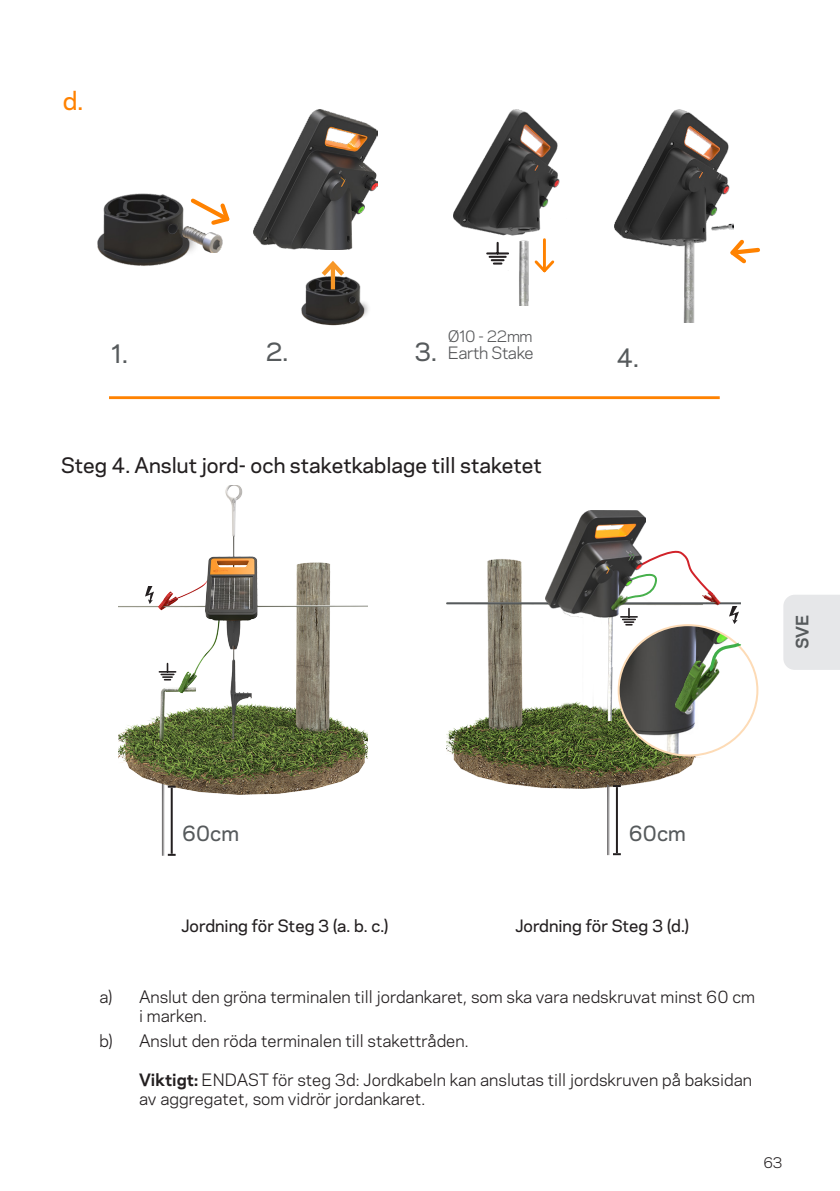
<style>
.page{position:relative;width:840px;height:1191px;background:#fff}
.page>*{position:absolute;margin:0;border:0;box-sizing:border-box;transform-origin:0 0}
.Head_3{font:500 24px "Galaxie Polaris";color:#565a5c}
.Head_3-2{font:500 24px "Galaxie Polaris";color:#ff8200}
.Head_2{font:500 20px "Galaxie Polaris";color:#231f20}
.Head_3-3{font:500 20px "Galaxie Polaris";color:#565a5c}
.t1{font:16px/19.2px "Galaxie Polaris";color:#231f20}
.Pic_Text{font:500 16px "Galaxie Polaris";color:#231f20}
.Head_3-4{font:16px "Galaxie Polaris";letter-spacing:-.025em;color:#57585a}
.t2{font:700 16px "Galaxie Polaris";color:#565a5c}
.Head_3-5{font:15px "Galaxie Polaris";letter-spacing:-.025em;color:#57585a}
.t3{font:14px "Galaxie Polaris";color:#231f20}
.s1{font-weight:700}
</style>
<div class="page">
<div style="left:783px;top:595px;width:56px;height:75px;background:#e6e7e9"></div>
<img style="left:446px;top:559px;width:256px;height:230px">
<hr style="left:446px;top:602px;width:294px;height:2px;background:#565a5c">
<img style="left:700px;top:594px;width:21px;height:15px">
<svg style="left:644px;top:550px;width:70px;height:51px"></svg>
<img style="left:545px;top:510px;width:99px;height:210px">
<div style="left:588px;top:769px;width:39px;height:86px;background:#231f20;opacity:.6"></div>
<hr style="left:615px;top:787px;width:2px;height:66px;background:#231f20">
<svg style="left:612px;top:785px;width:8px;height:2px"></svg>
<svg style="left:612px;top:853px;width:8px;height:2px"></svg>
<img style="left:729px;top:606px;width:8px;height:17px">
<svg style="left:620px;top:608px;width:16px;height:17px"></svg>
<img style="left:618px;top:625px;width:139px;height:130px">
<img style="left:667px;top:649px;width:56px;height:75px">
<svg style="left:700px;top:641px;width:42px;height:48px"></svg>
<img style="left:607px;top:590px;width:24px;height:28px">
<div style="left:144px;top:767px;width:38px;height:89px;background:#231f20;opacity:.6"></div>
<img style="left:119px;top:485px;width:248px;height:309px">
<img style="left:145px;top:586px;width:9px;height:17px">
<svg style="left:159px;top:663px;width:16px;height:17px"></svg>
<div style="left:214px;top:699px;width:36px;height:40px;background:#231f20;opacity:.6"></div>
<hr style="left:171px;top:787px;width:2px;height:66px;background:#231f20">
<svg style="left:168px;top:785px;width:7px;height:2px"></svg>
<svg style="left:168px;top:854px;width:7px;height:2px"></svg>
<hr style="left:109px;top:396px;width:610px;height:3px;background:#ff8200">
<img style="left:97px;top:193px;width:86px;height:73px">
<div style="left:170px;top:227px;width:30px;height:29px;background:#231f20;opacity:.75"></div>
<img style="left:182px;top:236px;width:41px;height:17px">
<img style="left:301px;top:278px;width:59px;height:47px">
<div style="left:351px;top:298px;width:20px;height:21px;background:#231f20;opacity:.75"></div>
<img style="left:253px;top:109px;width:124px;height:141px">
<svg style="left:150px;top:195px;width:80px;height:41px"></svg>
<svg style="left:317px;top:261px;width:54px;height:43px"></svg>
<img style="left:453px;top:109px;width:107px;height:197px">
<hr style="left:487px;top:252px;width:21px;height:2px;background:#231f20">
<svg style="left:489px;top:243px;width:16px;height:21px"></svg>
<hr style="left:542px;top:240px;width:3px;height:31px;background:#ff8200">
<svg style="left:531px;top:258px;width:25px;height:17px"></svg>
<img style="left:614px;top:109px;width:119px;height:213px">
<svg style="left:726px;top:236px;width:34px;height:31px"></svg>
<p class="Head_3-2" style="left:63px;top:83px;width:22px">d.</p>
<p class="Head_3" style="left:111px;top:336px;width:18px">1.</p>
<p class="Head_3" style="left:265px;top:334px;width:24px">2.</p>
<p class="Head_3-5" style="left:447px;top:324px;width:86px">Ø10 - 22mm</p>
<p class="Head_3" style="left:414px;top:334px;width:24px">3.</p>
<p class="Head_3-4" style="left:447px;top:341px;width:87px">Earth Stake</p>
<p class="Head_3" style="left:616px;top:340px;width:24px">4.</p>
<p class="Head_2" style="left:61px;top:450px;width:482px">Steg 4. Anslut jord- och staketkablage till staketet</p>
<p class="t2" style="left:789px;top:649px;width:36px;rotate:-90deg">SVE</p>
<p class="Head_3-3" style="left:182px;top:818px;width:58px">60cm</p>
<p class="Head_3-3" style="left:628px;top:818px;width:58px">60cm</p>
<p class="Pic_Text" style="left:181px;top:914px;width:208px">Jordning för Steg 3 (a. b. c.)</p>
<p class="Pic_Text" style="left:515px;top:914px;width:175px">Jordning för Steg 3 (d.)</p>
<p class="t1" style="left:139px;top:986px;width:617px;text-indent:-40px">a) Anslut den gröna terminalen till jordankaret, som ska vara nedskruvat minst 60 cm i marken.</p>
<p class="t1" style="left:99px;top:1030px;width:371px">b) Anslut den röda terminalen till stakettråden.</p>
<p class="t1" style="left:139px;top:1069px;width:614px"><span class="s1">Viktigt:</span> ENDAST för steg 3d: Jordkabeln kan anslutas till jordskruven på baksidan av aggregatet, som vidrör jordankaret.</p>
<p class="t3" style="left:762px;top:1152px;width:21px">63</p>
</div>
